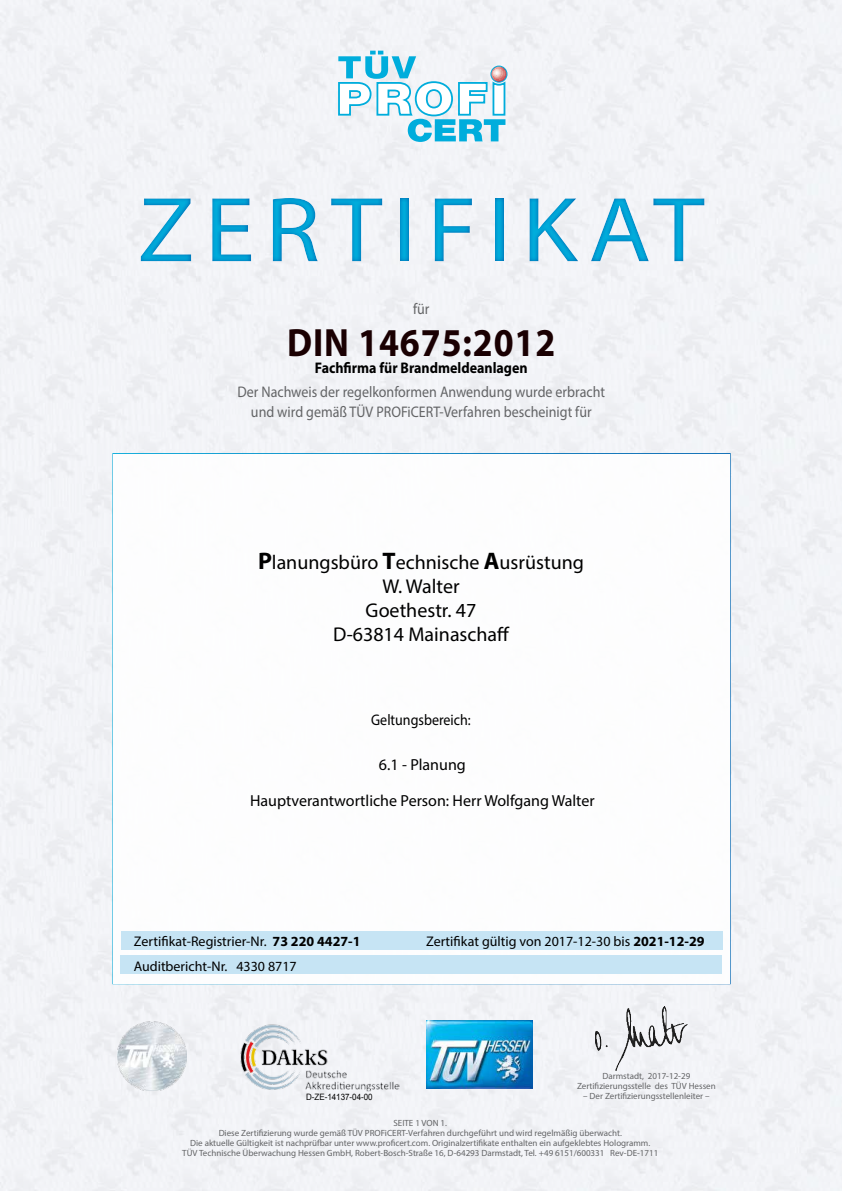
<style>
.page{position:relative;width:842px;height:1191px;background:#f2f3f7}
.page>*{position:absolute;margin:0;border:0;box-sizing:border-box;transform-origin:0 0}
.t1{font:93px "Myriad Pro";letter-spacing:.1em;color:#00addc;scale:1.1 1}
.t2{font:700 39.6px "Myriad Pro";letter-spacing:.025em;color:#1a0002;scale:.91 1}
.t3{font:20px/24px "Myriad Pro";color:#000;text-align:center}
.t4{font:16px "Myriad Pro";color:#000}
.t5{font:15.4px/20px "Myriad Pro";color:#636466;text-align:center;scale:.91 1}
.t6{font:700 15.4px "Myriad Pro";color:#000;scale:.91 1}
.t7{font:15.4px "Myriad Pro";color:#000;scale:.91 1}
.t8{font:14px/24.6px "Myriad Pro";color:#000}
.t9{font:9px/10px "Myriad Pro";color:#636466;text-align:center}
.t10{font:8.8px "Arial";color:#000;scale:.91 1}
.s1{font-weight:700;font-size:24px}
.s2{font-weight:700}
</style>
<div class="page">
<div style="left:731px;top:695px;width:103px;height:47px;background:#f2f3f7"></div>
<div style="left:734px;top:566px;width:108px;height:47px;background:#f2f3f7"></div>
<svg style="left:338px;top:51px;width:169px;height:91px"></svg>
<img style="left:241px;top:1024px;width:158px;height:67px">
<img style="left:427px;top:1020px;width:106px;height:69px">
<div style="left:112px;top:453px;width:619px;height:531px;background:#fff;border:2px solid #fff"></div>
<div style="left:120px;top:955px;width:602px;height:19px;background:#c0e2f3"></div>
<div style="left:121px;top:931px;width:601px;height:19px;background:#c0e2f3"></div>
<div style="left:731px;top:455px;width:111px;height:40px;background:#f2f3f7"></div>
<div style="left:731px;top:793px;width:81px;height:72px;background:#f2f3f7"></div>
<img style="left:595px;top:1006px;width:92px;height:64px">
<div style="left:0;top:172px;width:842px;height:114px;background:#006bb6;opacity:.75"></div>
<img style="left:117px;top:1021px;width:70px;height:69px">
<h1 class="t1" style="left:138px;top:173px;width:517px">ZERTIFIKAT</h1>
<h3 class="t5" style="left:413px;top:298px;width:20px">für</h3>
<h2 class="t2" style="left:287px;top:317px;width:296px">DIN 14675:2012</h2>
<h3 class="t6" style="left:315px;top:358px;width:235px">Fachfirma für Brandmeldeanlagen</h3>
<h3 class="t5" style="left:238px;top:382px;width:405px">Der Nachweis der regelkonformen Anwendung wurde erbracht und wird gemäß TÜV PROFiCERT-Verfahren bescheinigt für</h3>
<h3 class="t3" style="left:258px;top:549px;width:327px"><span class="s1">P</span>lanungsbüro <span class="s1">T</span>echnische <span class="s1">A</span>usrüstung<br>W. Walter<br>Goethestr. 47<br>D-63814 Mainaschaff</h3>
<h3 class="t7" style="left:371px;top:710px;width:111px">Geltungsbereich:</h3>
<h3 class="t4" style="left:379px;top:754px;width:88px">6.1 - Planung</h3>
<h3 class="t4" style="left:250px;top:790px;width:346px">Hauptverantwortliche Person: Herr Wolfgang Walter</h3>
<h3 class="t8" style="left:134px;top:929px;width:228px">Zertifikat-Registrier-Nr. <span class="s2">73 220 4427-1<br></span>Auditbericht-Nr. 4330 8717</h3>
<h3 class="t8" style="left:426px;top:929px;width:280px">Zertifikat gültig von 2017-12-30 bis <span class="s2">2021-12-29</span></h3>
<p class="t10" style="left:306px;top:1090px;width:75px">D-ZE-14137-04-00</p>
<p class="t9" style="left:577px;top:1071px;width:140px">Darmstadt, 2017-12-29<br>Zertifizierungsstelle des TÜV Hessen</p>
<p class="t9" style="left:583px;top:1091px;width:128px">– Der Zertifizierungsstellenleiter –</p>
<p class="t9" style="left:182px;top:1118px;width:478px">SEITE 1 VON 1.<br>Diese Zertifizierung wurde gemäß TÜV PROFiCERT-Verfahren durchgeführt und wird regelmäßig überwacht.<br>Die aktuelle Gültigkeit ist nachprüfbar unter www.proficert.com. Originalzertifikate enthalten ein aufgeklebtes Hologramm.<br>TÜV Technische Überwachung Hessen GmbH, Robert-Bosch-Straße 16, D-64293 Darmstadt, Tel. +49 6151/600331 Rev-DE-1711</p>
</div>
